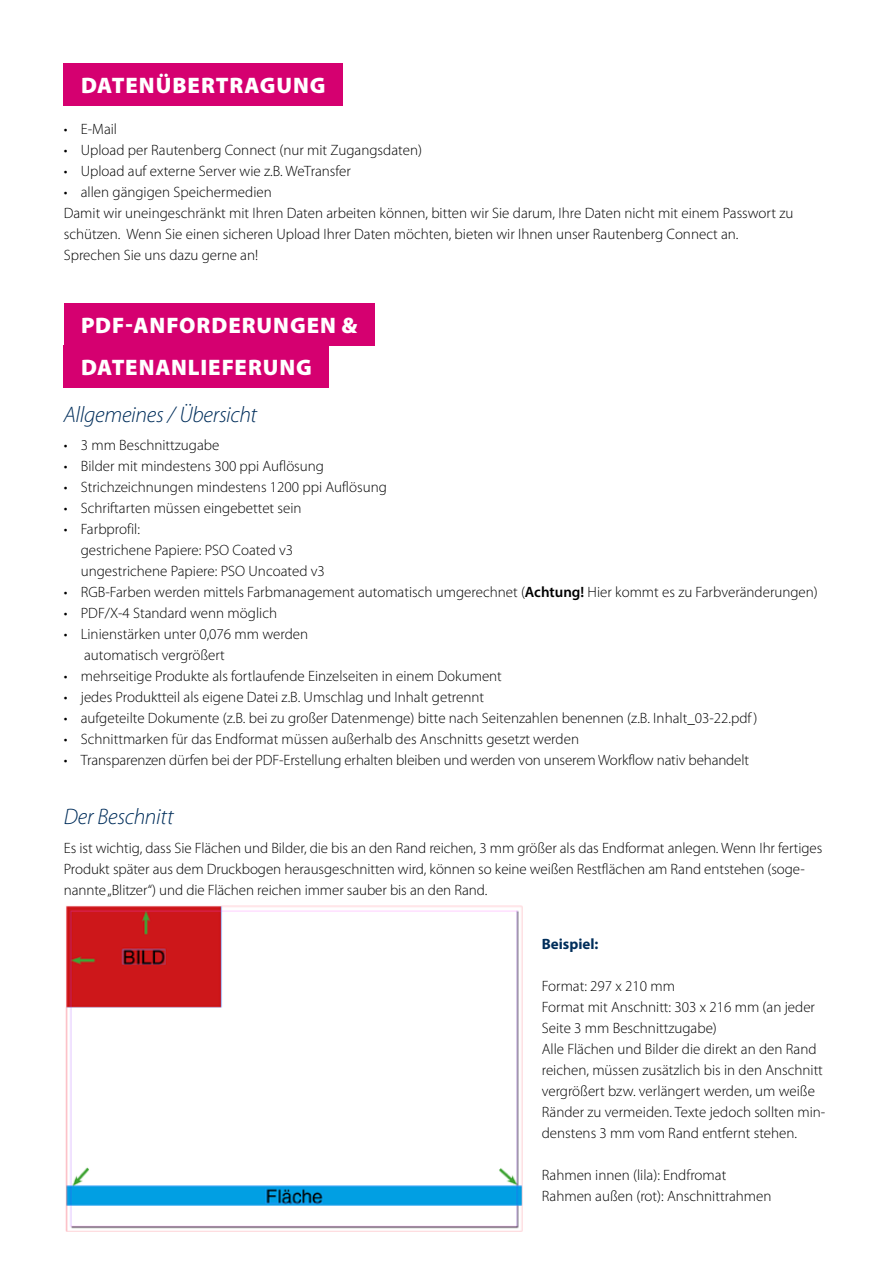
<style>
.page{position:relative;width:893px;height:1263px;background:#fff}
.page>*{position:absolute;margin:0;border:0;box-sizing:border-box;transform-origin:0 0}
.t1{font:900 22.5px/42.5px "Myriad Pro";letter-spacing:.04em;color:#fff}
.t2{font:italic 300 22.5px "Myriad Pro";letter-spacing:-.015em;color:#002e5b}
.t3{font:300 15px/21px "Myriad Pro";color:#000}
.t4{font:700 15px "Myriad Pro";color:#002e5b}
.s1{font-weight:600}
</style>
<div class="page">
<div style="left:64px;top:64px;width:279px;height:42px;background:#d50070"></div>
<img style="left:65px;top:905px;width:458px;height:327px">
<div style="left:149px;top:1016px;width:293px;height:111px;background:#fff"></div>
<div style="left:64px;top:303px;width:310px;height:42px;background:#d50070"></div>
<div style="left:64px;top:345px;width:265px;height:43px;background:#d50070"></div>
<h1 class="t1" style="left:81px;top:64px;width:246px">DATENÜBERTRAGUNG</h1>
<p class="t3" style="left:64px;top:119px;width:55px">• E-Mail</p>
<p class="t3" style="left:64px;top:140px;width:360px">• Upload per Rautenberg Connect (nur mit Zugangsdaten)</p>
<p class="t3" style="left:64px;top:161px;width:289px">• Upload auf externe Server wie z.B. WeTransfer</p>
<p class="t3" style="left:64px;top:182px;width:731px">• allen gängigen Speichermedien<br>Damit wir uneingeschränkt mit Ihren Daten arbeiten können, bitten wir Sie darum, Ihre Daten nicht mit einem Passwort zu schützen. Wenn Sie einen sicheren Upload Ihrer Daten möchten, bieten wir Ihnen unser Rautenberg Connect an.<br>Sprechen Sie uns dazu gerne an!</p>
<h1 class="t1" style="left:81px;top:303px;width:278px">PDF-ANFORDERUNGEN &amp;<br>DATENANLIEFERUNG</h1>
<h1 class="t2" style="left:64px;top:401px;width:195px">Allgemeines / Übersicht</h1>
<p class="t3" style="left:64px;top:434px;width:157px">• 3 mm Beschnittzugabe</p>
<p class="t3" style="left:64px;top:455px;width:262px">• Bilder mit mindestens 300 ppi Auflösung</p>
<p class="t3" style="left:64px;top:476px;width:325px">• Strichzeichnungen mindestens 1200 ppi Auflösung</p>
<p class="t3" style="left:64px;top:497px;width:239px">• Schriftarten müssen eingebettet sein</p>
<p class="t3" style="left:81px;top:518px;width:246px;text-indent:-17px">• Farbprofil:<br>gestrichene Papiere: PSO Coated v3 ungestrichene Papiere: PSO Uncoated v3</p>
<p class="t3" style="left:64px;top:581px;width:756px">• RGB-Farben werden mittels Farbmanagement automatisch umgerechnet (<span class="s1">Achtung!</span> Hier kommt es zu Farbveränderungen)</p>
<p class="t3" style="left:64px;top:602px;width:215px">• PDF/X-4 Standard wenn möglich</p>
<p class="t3" style="left:84px;top:623px;width:226px;text-indent:-20px">• Linienstärken unter 0,076 mm werden automatisch vergrößert</p>
<p class="t3" style="left:64px;top:665px;width:440px">• mehrseitige Produkte als fortlaufende Einzelseiten in einem Dokument</p>
<p class="t3" style="left:64px;top:686px;width:422px">• jedes Produktteil als eigene Datei z.B. Umschlag und Inhalt getrennt</p>
<p class="t3" style="left:64px;top:707px;width:695px">• aufgeteilte Dokumente (z.B. bei zu großer Datenmenge) bitte nach Seitenzahlen benennen (z.B. Inhalt_03-22.pdf )</p>
<p class="t3" style="left:64px;top:728px;width:517px">• Schnittmarken für das Endformat müssen außerhalb des Anschnitts gesetzt werden</p>
<p class="t3" style="left:64px;top:749px;width:687px">• Transparenzen dürfen bei der PDF-Erstellung erhalten bleiben und werden von unserem Workflow nativ behandelt</p>
<h1 class="t2" style="left:64px;top:803px;width:111px">Der Beschnitt</h1>
<p class="t3" style="left:64px;top:837px;width:760px">Es ist wichtig, dass Sie Flächen und Bilder, die bis an den Rand reichen, 3 mm größer als das Endformat anlegen. Wenn Ihr fertiges<br>Produkt später aus dem Druckbogen herausgeschnitten wird, können so keine weißen Restflächen am Rand entstehen (soge&shy;nannte „Blitzer“) und die Flächen reichen immer sauber bis an den Rand.</p>
<p class="t4" style="left:542px;top:934px;width:58px">Beispiel:</p>
<p class="t3" style="left:542px;top:975px;width:285px">Format: 297 x 210 mm<br>Format mit Anschnitt: 303 x 216 mm (an jeder Seite 3 mm Beschnittzugabe)<br>Alle Flächen und Bilder die direkt an den Rand reichen, müssen zusätzlich bis in den Anschnitt vergrößert bzw. verlängert werden, um weiße Ränder zu vermeiden. Texte jedoch sollten min&shy;denstens 3 mm vom Rand entfernt stehen.</p>
<p class="t3" style="left:542px;top:1164px;width:231px">Rahmen innen (lila): Endfromat<br>Rahmen außen (rot): Anschnittrahmen</p>
</div>
